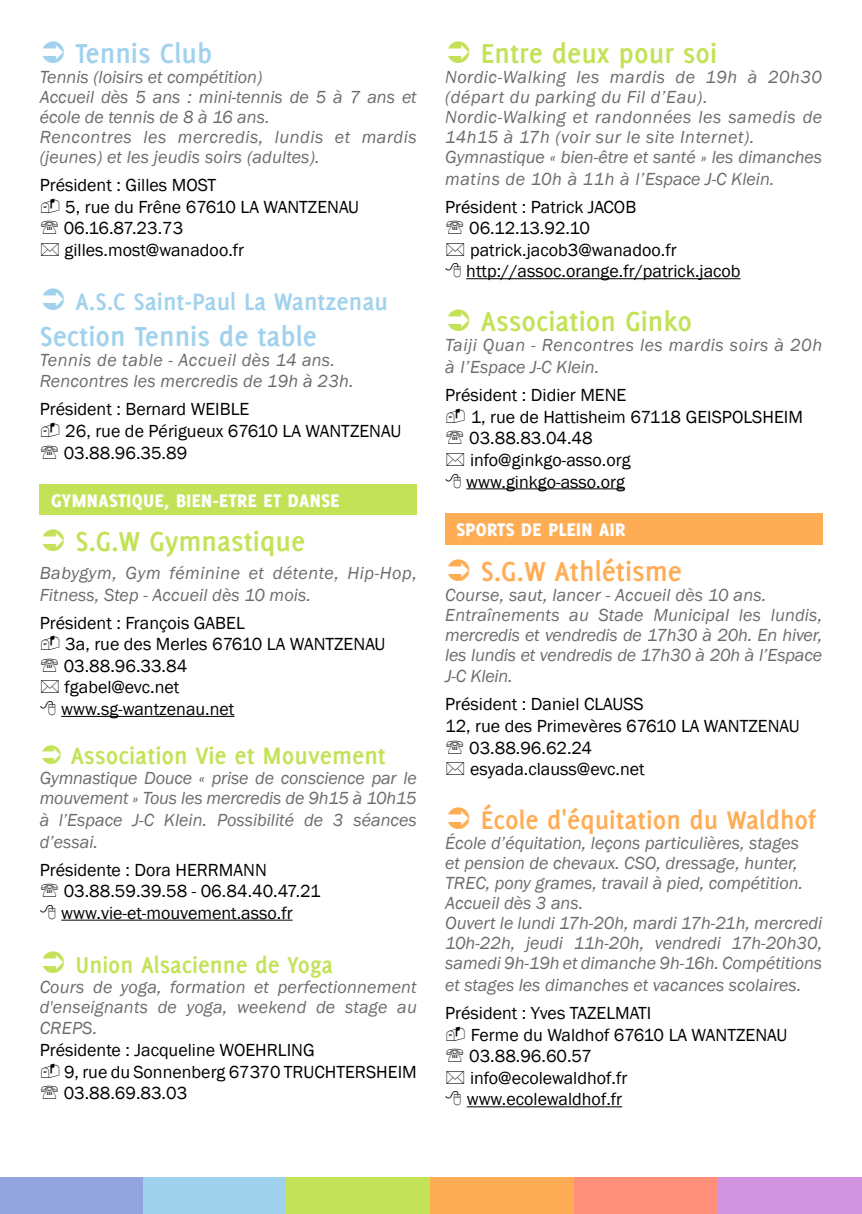
<style>
.page{position:relative;width:862px;height:1214px;background:#fff}
.page>*{position:absolute;margin:0;border:0;box-sizing:border-box;transform-origin:0 0}
.t1{font:700 30px "Delicious";color:#c3e257}
.t2{font:700 30px "Delicious";color:#a1d2ed}
.t3{font:700 30px "Delicious";color:#ffad55}
.t4{font:700 28px "Delicious";color:#ffad55}
.t5{font:700 26px "Delicious";color:#a1d2ed}
.t6{font:700 26px "Delicious";color:#c3e257}
.t7{font:700 25px "Delicious";color:#c3e257}
.t8{font:800 20px "Delicious";letter-spacing:.02em;color:#fff}
.t9{font:italic 18px/20.2px "Franklin Gothic";color:#6d6c6c}
.t10{font:18px/21.6px "Franklin Gothic";color:#000}
.t11{font:italic 18px/20.4px "Franklin Gothic";letter-spacing:.03em;color:#6d6c6c}
</style>
<div class="page">
<div style="left:0;top:1176px;width:143px;height:37px;background:#94a5dd"></div>
<div style="left:143px;top:1176px;width:143px;height:37px;background:#a1d2ed"></div>
<div style="left:286px;top:1176px;width:144px;height:37px;background:#c3e257"></div>
<div style="left:430px;top:1176px;width:144px;height:37px;background:#ffad55"></div>
<div style="left:574px;top:1176px;width:144px;height:37px;background:#ff8f7b"></div>
<div style="left:718px;top:1176px;width:144px;height:37px;background:#d094e0"></div>
<hr style="left:61px;top:716px;width:173px;height:1px;background:#000">
<hr style="left:61px;top:919px;width:232px;height:1px;background:#000">
<div style="left:40px;top:484px;width:377px;height:31px;background:#c3e257"></div>
<hr style="left:466px;top:278px;width:274px;height:1px;background:#000">
<hr style="left:466px;top:488px;width:159px;height:1px;background:#000">
<hr style="left:467px;top:1106px;width:155px;height:1px;background:#000">
<div style="left:445px;top:512px;width:378px;height:32px;background:#ffad55"></div>
<h1 class="t2" style="left:75px;top:36px;width:138px">Tennis Club</h1>
<p class="t9" style="left:40px;top:67px;width:378px">Tennis (loisirs et compétition)<br>Accueil dès 5 ans : mini-tennis de 5 à 7 ans et école de tennis de 8 à 16 ans.<br>Rencontres les mercredis, lundis et mardis (jeunes) et les jeudis soirs (adultes).</p>
<p class="t10" style="left:64px;top:174px;width:297px;text-indent:-24px">Président : Gilles MOST<br>5, rue du Frêne 67610 LA WANTZENAU<br>06.16.87.23.73 gilles.most@wanadoo.fr</p>
<h3 class="t5" style="left:75px;top:286px;width:314px">A.S.C Saint-Paul La Wantzenau</h3>
<h1 class="t2" style="left:40px;top:319px;width:279px">Section Tennis de table</h1>
<p class="t9" style="left:40px;top:349px;width:315px;line-height:21.6px">Tennis de table - Accueil dès 14 ans.<br>Rencontres les mercredis de 19h à 23h.</p>
<p class="t10" style="left:64px;top:399px;width:339px;text-indent:-24px">Président : Bernard WEIBLE<br>26, rue de Périgueux 67610 LA WANTZENAU<br>03.88.96.35.89</p>
<p class="t8" style="left:51px;top:488px;width:290px">GYMNASTIQUE, BIEN-ETRE ET DANSE</p>
<h1 class="t1" style="left:75px;top:524px;width:231px">S.G.W Gymnastique</h1>
<p class="t9" style="left:40px;top:562px;width:379px;line-height:21.6px">Babygym, Gym féminine et détente, Hip-Hop,<br>Fitness, Step - Accueil dès 10 mois.</p>
<p class="t10" style="left:61px;top:612px;width:326px;text-indent:-22px">Président : François GABEL<br>3a, rue des Merles 67610 LA WANTZENAU<br>03.88.96.33.84<br>fgabel@evc.net<br>www.sg-wantzenau.net</p>
<h3 class="t6" style="left:71px;top:740px;width:317px">Association Vie et Mouvement</h3>
<p class="t9" style="left:40px;top:768px;width:378px;line-height:21px;text-align:justify">Gymnastique Douce « prise de conscience par le mouvement » Tous les mercredis de 9h15 à 10h15 à l’Espace J-C Klein. Possibilité de 3 séances d’essai.</p>
<p class="t10" style="left:61px;top:859px;width:261px;text-indent:-22px">Présidente : Dora HERRMANN<br>03.88.59.39.58 - 06.84.40.47.21 www.vie-et-mouvement.asso.fr</p>
<h3 class="t7" style="left:75px;top:950px;width:259px">Union Alsacienne de Yoga</h3>
<p class="t9" style="left:40px;top:976px;width:379px;line-height:20.8px;text-align:justify">Cours de yoga, formation et perfectionnement d'enseignants de yoga, weekend de stage au CREPS.</p>
<p class="t10" style="left:64px;top:1039px;width:354px;text-indent:-24px">Présidente : Jacqueline WOEHRLING<br>9, rue du Sonnenberg 67370 TRUCHTERSHEIM<br>03.88.69.83.03</p>
<h1 class="t1" style="left:481px;top:36px;width:238px">Entre deux pour soi</h1>
<p class="t11" style="left:445px;top:67px;width:378px">Nordic-Walking les mardis de 19h à 20h30 (départ du parking du Fil d’Eau).<br>Nordic-Walking et randonnées les samedis de 14h15 à 17h (voir sur le site Internet).<br>Gymnastique « bien-être et santé » les dimanches matins de 10h à 11h à l’Espace J-C Klein.</p>
<p class="t10" style="left:466px;top:196px;width:276px;text-indent:-21px">Président : Patrick JACOB<br>06.12.13.92.10 patrick.jacob3@wanadoo.fr http://assoc.orange.fr/patrick.jacob</p>
<h1 class="t1" style="left:481px;top:304px;width:213px">Association Ginko</h1>
<p class="t11" style="left:445px;top:335px;width:378px;line-height:21.6px">Taiji Quan - Rencontres les mardis soirs à 20h à l’Espace J-C Klein.</p>
<p class="t10" style="left:466px;top:384px;width:338px;text-indent:-21px">Président : Didier MENE<br>1, rue de Hattisheim 67118 GEISPOLSHEIM<br>03.88.83.04.48<br>info@ginkgo-asso.org<br>www.ginkgo-asso.org</p>
<p class="t8" style="left:456px;top:517px;width:20px">SPORTS</p>
<p class="t8" style="left:521px;top:517px;width:88px">DE PLEIN AIR</p>
<h1 class="t3" style="left:481px;top:553px;width:203px">S.G.W Athlétisme</h1>
<p class="t9" style="left:445px;top:585px;width:378px">Course, saut, lancer - Accueil dès 10 ans.<br>Entraînements au Stade Municipal les lundis, mercredis et vendredis de 17h30 à 20h. En hiver, les lundis et vendredis de 17h30 à 20h à l’Espace J-C Klein.</p>
<p class="t10" style="left:445px;top:694px;width:200px">Président : Daniel CLAUSS</p>
<p class="t10" style="left:445px;top:715px;width:356px">12, rue des Primevères 67610 LA WANTZENAU</p>
<p class="t10" style="left:469px;top:737px;width:124px">03.88.96.62.24</p>
<p class="t10" style="left:470px;top:758px;width:176px">esyada.clauss@evc.net</p>
<h2 class="t4" style="left:481px;top:804px;width:337px">École d'équitation du Waldhof</h2>
<p class="t9" style="left:445px;top:833px;width:379px">École d’équitation, leçons particulières, stages<br>et pension de chevaux. CSO, dressage, hunter, TREC, pony grames, travail à pied, compétition.<br>Accueil dès 3 ans.<br>Ouvert le lundi 17h-20h, mardi 17h-21h, mercredi 10h-22h, jeudi 11h-20h, vendredi 17h-20h30, samedi 9h-19h et dimanche 9h-16h. Compétitions et stages les dimanches et vacances scolaires.</p>
<p class="t10" style="left:467px;top:1002px;width:322px;text-indent:-22px">Président : Yves TAZELMATI<br>Ferme du Waldhof 67610 LA WANTZENAU<br>03.88.96.60.57<br>info@ecolewaldhof.fr<br>www.ecolewaldhof.fr</p>
</div>
